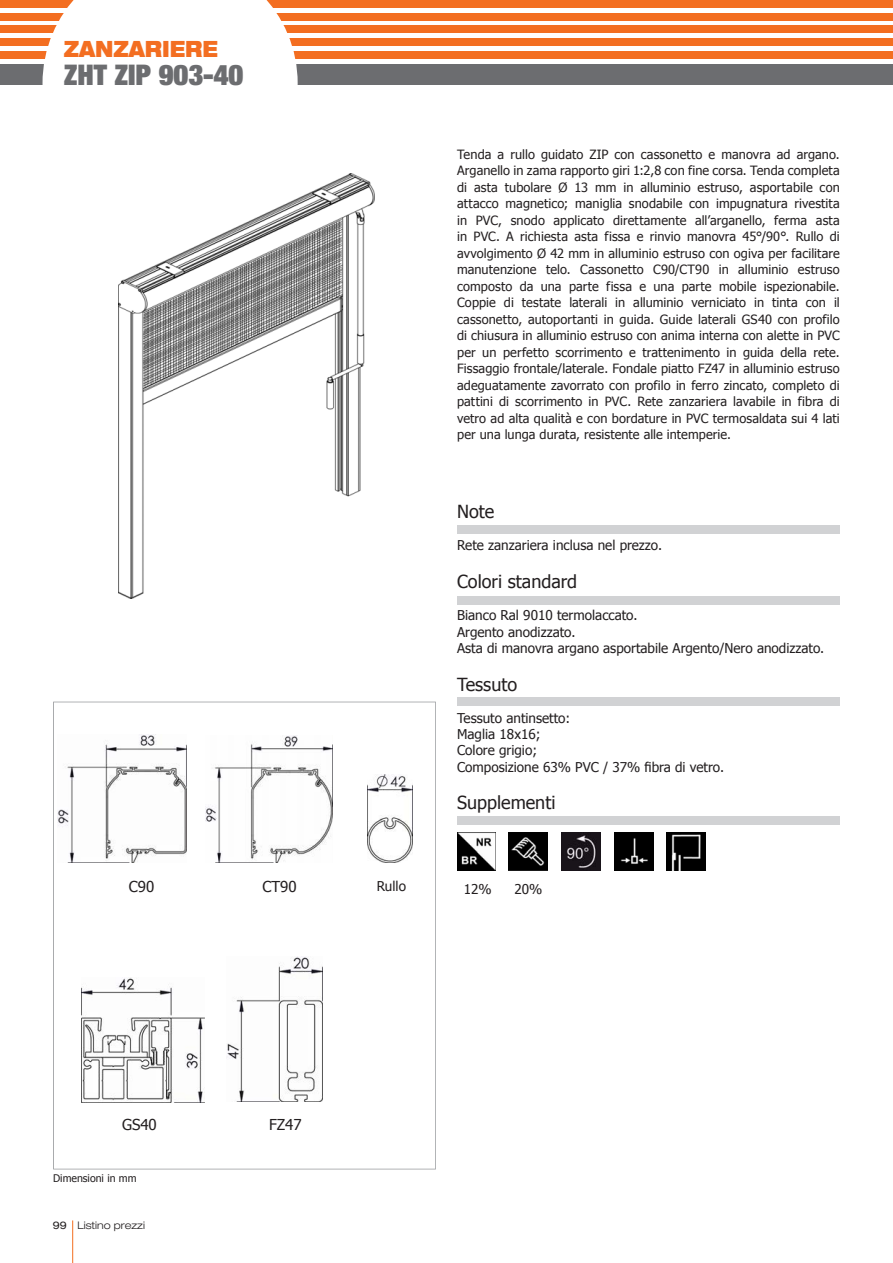
<style>
.page{position:relative;width:893px;height:1263px;background:#fff}
.page>*{position:absolute;margin:0;border:0;box-sizing:border-box;transform-origin:0 0}
.Normale{font:900 expanded 28.5px "Helvetica Neue";color:#6c6d70}
.Normale-2{font:900 expanded 22.5px "Helvetica Neue";color:#f36e21;scale:.8 1}
.Stile_paragrafo1{font:18px "Tahoma";color:#231f20}
.Stile_paragrafo1-2{font:15px "Tahoma";color:#231f20}
.Stile_paragrafo1-3{font:13.5px/16.2px "Tahoma";color:#231f20}
.Stile_paragrafo3{font:13.5px "Tahoma";color:#231f20}
.Stile_paragrafo2{font:13.5px "Tahoma";color:#231f20}
.DESCRIZIONE{font:12.75px/16.5px "Tahoma";letter-spacing:.005em;color:#231f20;text-align:justify}
.t1{font:300 expanded 10.5px "Helvetica Neue";color:#231f20}
.t2{font:10.5px "Tahoma";color:#231f20}
.s1{font-weight:400}
</style>
<div class="page">
<div style="left:0;top:0;width:893px;height:7px;background:#f36e21"></div>
<div style="left:0;top:13px;width:893px;height:7px;background:#f36e21"></div>
<div style="left:0;top:26px;width:893px;height:7px;background:#f36e21"></div>
<div style="left:0;top:38px;width:893px;height:8px;background:#f36e21"></div>
<div style="left:0;top:51px;width:893px;height:8px;background:#f36e21"></div>
<div style="left:0;top:64px;width:893px;height:21px;background:#6c6d70"></div>
<div style="left:43px;top:0;width:255px;height:85px;background:#fff"></div>
<hr style="left:72px;top:1220px;width:1px;height:43px;background:#f36e21">
<svg style="left:53px;top:702px;width:383px;height:467px"></svg>
<img style="left:58px;top:735px;width:128px;height:127px">
<img style="left:205px;top:735px;width:128px;height:128px">
<img style="left:81px;top:978px;width:124px;height:124px">
<img style="left:227px;top:956px;width:96px;height:146px">
<div style="left:457px;top:816px;width:383px;height:9px;background:#d1d2d4"></div>
<img style="left:119px;top:173px;width:255px;height:426px">
<img style="left:367px;top:774px;width:46px;height:88px">
<div style="left:457px;top:596px;width:383px;height:9px;background:#d1d2d4"></div>
<div style="left:457px;top:697px;width:383px;height:8px;background:#d1d2d4"></div>
<div style="left:457px;top:525px;width:383px;height:8px;background:#d1d2d4"></div>
<img style="left:666px;top:832px;width:39px;height:38px">
<img style="left:561px;top:832px;width:39px;height:38px">
<img style="left:615px;top:832px;width:39px;height:38px">
<img style="left:457px;top:832px;width:39px;height:38px">
<img style="left:508px;top:832px;width:39px;height:38px">
<p class="Normale-2" style="left:64px;top:34px;width:194px">ZANZARIERE</p>
<p class="Normale" style="left:64px;top:57px;width:181px">ZHT ZIP 903-40</p>
<p class="Stile_paragrafo1-2" style="left:129px;top:877px;width:27px">C90</p>
<p class="Stile_paragrafo1-2" style="left:262px;top:877px;width:36px">CT90</p>
<p class="DESCRIZIONE" style="left:457px;top:145px;width:384px">Tenda a rullo guidato ZIP con cassonetto e manovra ad argano.<br>Arganello in zama rapporto giri 1:2,8 con fine corsa. Tenda completa di asta tubolare Ø 13 mm in alluminio estruso, asportabile con attacco magnetico; maniglia snodabile con impugnatura rivestita in PVC, snodo applicato direttamente all’arganello, ferma asta in PVC. A richiesta asta fissa e rinvio manovra 45°/90°. Rullo di avvolgimento Ø 42 mm in alluminio estruso con ogiva per facilitare manutenzione telo. Cassonetto C90/CT90 in alluminio estruso composto da una parte fissa e una parte mobile ispezionabile.<br>Coppie di testate laterali in alluminio verniciato in tinta con il cassonetto, autoportanti in guida. Guide laterali GS40 con profilo di chiusura in alluminio estruso con anima interna con alette in PVC per un perfetto scorrimento e trattenimento in guida della rete.<br>Fissaggio frontale/laterale. Fondale piatto FZ47 in alluminio estruso adeguatamente zavorrato con profilo in ferro zincato, completo di pattini di scorrimento in PVC. Rete zanzariera lavabile in fibra di vetro ad alta qualità e con bordature in PVC termosaldata sui 4 lati per una lunga durata, resistente alle intemperie.</p>
<p class="Stile_paragrafo1" style="left:457px;top:500px;width:39px">Note</p>
<p class="Stile_paragrafo1-3" style="left:457px;top:537px;width:207px">Rete zanzariera inclusa nel prezzo.</p>
<p class="Stile_paragrafo1" style="left:457px;top:570px;width:121px">Colori standard</p>
<p class="Stile_paragrafo3" style="left:457px;top:607px;width:182px">Bianco Ral 9010 termolaccato.</p>
<p class="Stile_paragrafo2" style="left:457px;top:623px;width:120px">Argento anodizzato.</p>
<p class="Stile_paragrafo3" style="left:457px;top:639px;width:369px">Asta di manovra argano asportabile Argento/Nero anodizzato.</p>
<p class="Stile_paragrafo1" style="left:457px;top:672px;width:62px">Tessuto</p>
<p class="Stile_paragrafo1-3" style="left:457px;top:709px;width:115px">Tessuto antinsetto:</p>
<p class="Stile_paragrafo1-3" style="left:457px;top:726px;width:85px">Maglia 18x16;<br>Colore grigio;</p>
<p class="Stile_paragrafo1-3" style="left:457px;top:758px;width:269px">Composizione 63% PVC / 37% fibra di vetro.</p>
<p class="Stile_paragrafo1" style="left:457px;top:791px;width:100px">Supplementi</p>
<p class="Stile_paragrafo1-3" style="left:377px;top:878px;width:31px">Rullo</p>
<p class="Stile_paragrafo1-3" style="left:464px;top:881px;width:29px">12%</p>
<p class="Stile_paragrafo1-3" style="left:514px;top:881px;width:29px">20%</p>
<p class="Stile_paragrafo1-2" style="left:122px;top:1115px;width:36px">GS40</p>
<p class="Stile_paragrafo1-2" style="left:269px;top:1115px;width:34px">FZ47</p>
<p class="t2" style="left:53px;top:1171px;width:85px">Dimensioni in mm</p>
<p class="t1" style="left:53px;top:1218px;width:94px"><span class="s1">99</span> Listino prezzi</p>
</div>
